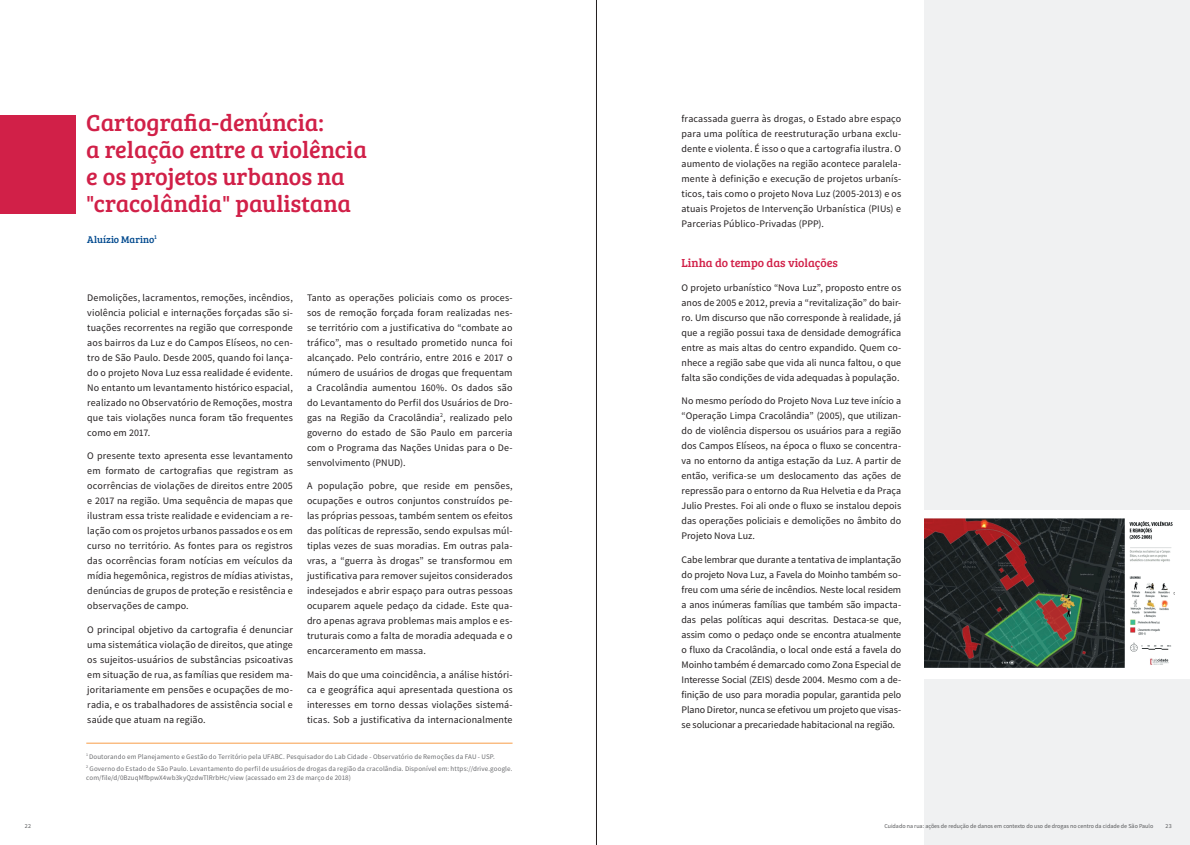
<style>
.page{position:relative;width:1190px;height:845px;background:#fff}
.page>*{position:absolute;margin:0;border:0;box-sizing:border-box;transform-origin:0 0}
.Títulos_Artigos{font:24px/27px "Bree Serif";color:#d12048}
.Subtitulo{font:12px "Bree Serif";color:#d12048}
.TEXTO_CORRIDO{font:10px/15px "Source Sans Pro";letter-spacing:.01em;color:#231f20;text-align:justify}
.Espelho{font:10px "Bree Serif";letter-spacing:.01em;color:#01498e}
.TEXTO_CORRIDO-2{font:7px/9px "Source Sans Pro";letter-spacing:.015em;color:#6c6d70}
.t1{font:6px "Source Sans Pro";color:#57585a}
</style>
<div class="page">
<div style="left:924px;top:0;width:266px;height:845px;background:#f0f1f2"></div>
<div style="left:924px;top:510px;width:266px;height:169px;background:#fff"></div>
<hr style="left:86px;top:743px;width:427px;height:1px;background:#f89d48">
<img style="left:924px;top:518px;width:250px;height:150px">
<div style="left:0;top:115px;width:76px;height:99px;background:#d12048"></div>
<hr style="left:596px;top:0;width:1px;height:845px;background:#231f20">
<p class="Títulos_Artigos" style="left:86px;top:108px;width:282px">Cartografia-denúncia:<br>a relação entre a violência e os projetos urbanos na "cracolândia" paulistana</p>
<p class="Espelho" style="left:87px;top:232px;width:71px">Aluízio Marino<sup>1</sup></p>
<p class="TEXTO_CORRIDO" style="left:87px;top:290px;width:207px">Demolições, lacramentos, remoções, incêndios, violência policial e internações forçadas são si&shy;tuações recorrentes na região que corresponde aos bairros da Luz e do Campos Elíseos, no cen&shy;tro de São Paulo. Desde 2005, quando foi lança&shy;do o projeto Nova Luz essa realidade é evidente.<br>No entanto um levantamento histórico espacial, realizado no Observatório de Remoções, mostra que tais violações nunca foram tão frequentes como em 2017.</p>
<p class="TEXTO_CORRIDO" style="left:87px;top:448px;width:207px">O presente texto apresenta esse levantamento em formato de cartografias que registram as ocorrências de violações de direitos entre 2005 e 2017 na região. Uma sequência de mapas que ilustram essa triste realidade e evidenciam a re&shy;lação com os projetos urbanos passados e os em curso no território. As fontes para os registros das ocorrências foram notícias em veículos da mídia hegemônica, registros de mídias ativistas, denúncias de grupos de proteção e resistência e observações de campo.</p>
<p class="TEXTO_CORRIDO" style="left:87px;top:622px;width:207px">O principal objetivo da cartografia é denunciar uma sistemática violação de direitos, que atinge os sujeitos-usuários de substâncias psicoativas em situação de rua, as famílias que residem ma&shy;joritariamente em pensões e ocupações de mo&shy;radia, e os trabalhadores de assistência social e saúde que atuam na região.</p>
<p class="TEXTO_CORRIDO" style="left:307px;top:290px;width:207px">Tanto as operações policiais como os proces&shy;sos de remoção forçada foram realizadas nes&shy;se território com a justificativa do “combate ao tráfico”, mas o resultado prometido nunca foi alcançado. Pelo contrário, entre 2016 e 2017 o número de usuários de drogas que frequentam a Cracolândia aumentou 160%. Os dados são do Levantamento do Perfil dos Usuários de Dro&shy;gas na Região da Cracolândia<sup>2</sup>, realizado pelo governo do estado de São Paulo em parceria com o Programa das Nações Unidas para o De&shy;senvolvimento (PNUD).</p>
<p class="TEXTO_CORRIDO" style="left:307px;top:478px;width:207px">A população pobre, que reside em pensões, ocupações e outros conjuntos construídos pe&shy;las próprias pessoas, também sentem os efeitos das políticas de repressão, sendo expulsas múl&shy;tiplas vezes de suas moradias. Em outras pala&shy;vras, a “guerra às drogas” se transformou em justificativa para remover sujeitos considerados indesejados e abrir espaço para outras pessoas ocuparem aquele pedaço da cidade. Este qua&shy;dro apenas agrava problemas mais amplos e es&shy;truturais como a falta de moradia adequada e o encarceramento em massa.</p>
<p class="TEXTO_CORRIDO" style="left:307px;top:667px;width:207px">Mais do que uma coincidência, a análise históri&shy;ca e geográfica aqui apresentada questiona os interesses em torno dessas violações sistemá&shy;ticas. Sob a justificativa da internacionalmente</p>
<p class="TEXTO_CORRIDO-2" style="left:86px;top:752px;width:410px"><sup>1</sup> Doutorando em Planejamento e Gestão do Território pela UFABC. Pesquisador do Lab Cidade - Observatório de Remoções da FAU - USP.</p>
<p class="TEXTO_CORRIDO-2" style="left:86px;top:764px;width:428px"><sup>2</sup> Governo do Estado de São Paulo. Levantamento do perfil de usuários de drogas da região da cracolândia. Disponível em: https://drive.google. com/file/d/0BzuqMfbpwX4wb3kyQzdwTlRrbHc/view (acessado em 23 de março de 2018)</p>
<p class="TEXTO_CORRIDO" style="left:681px;top:111px;width:221px">fracassada guerra às drogas, o Estado abre espaço para uma política de reestruturação urbana exclu&shy;dente e violenta. É isso o que a cartografia ilustra. O aumento de violações na região acontece paralela&shy;mente à definição e execução de projetos urbanís&shy;ticos, tais como o projeto Nova Luz (2005-2013) e os atuais Projetos de Intervenção Urbanística (PIUs) e Parcerias Público-Privadas (PPP).</p>
<p class="Subtitulo" style="left:681px;top:254px;width:158px">Linha do tempo das violações</p>
<p class="TEXTO_CORRIDO" style="left:681px;top:280px;width:221px">O projeto urbanístico “Nova Luz”, proposto entre os anos de 2005 e 2012, previa a “revitalização” do bair&shy;ro. Um discurso que não corresponde à realidade, já que a região possui taxa de densidade demográfica entre as mais altas do centro expandido. Quem co&shy;nhece a região sabe que vida ali nunca faltou, o que falta são condições de vida adequadas à população.</p>
<p class="TEXTO_CORRIDO" style="left:681px;top:393px;width:221px">No mesmo período do Projeto Nova Luz teve início a “Operação Limpa Cracolândia” (2005), que utilizan&shy;do de violência dispersou os usuários para a região dos Campos Elíseos, na época o fluxo se concentra&shy;va no entorno da antiga estação da Luz. A partir de então, verifica-se um deslocamento das ações de repressão para o entorno da Rua Helvetia e da Praça Julio Prestes. Foi ali onde o fluxo se instalou depois das operações policiais e demolições no âmbito do Projeto Nova Luz.</p>
<p class="TEXTO_CORRIDO" style="left:681px;top:552px;width:221px">Cabe lembrar que durante a tentativa de implantação do projeto Nova Luz, a Favela do Moinho também so&shy;freu com uma série de incêndios. Neste local residem a anos inúmeras famílias que também são impacta&shy;das pelas políticas aqui descritas. Destaca-se que, assim como o pedaço onde se encontra atualmente o fluxo da Cracolândia, o local onde está a favela do Moinho também é demarcado como Zona Especial de Interesse Social (ZEIS) desde 2004. Mesmo com a de&shy;finição de uso para moradia popular, garantida pelo Plano Diretor, nunca se efetivou um projeto que visas&shy;se solucionar a precariedade habitacional na região.</p>
<p class="t1" style="left:25px;top:822px;width:8px">22</p>
<p class="t1" style="left:884px;top:823px;width:270px">Cuidado na rua: ações de redução de danos em contexto do uso de drogas no centro da cidade de São Paulo</p>
<p class="t1" style="left:1165px;top:822px;width:8px">23</p>
</div>
